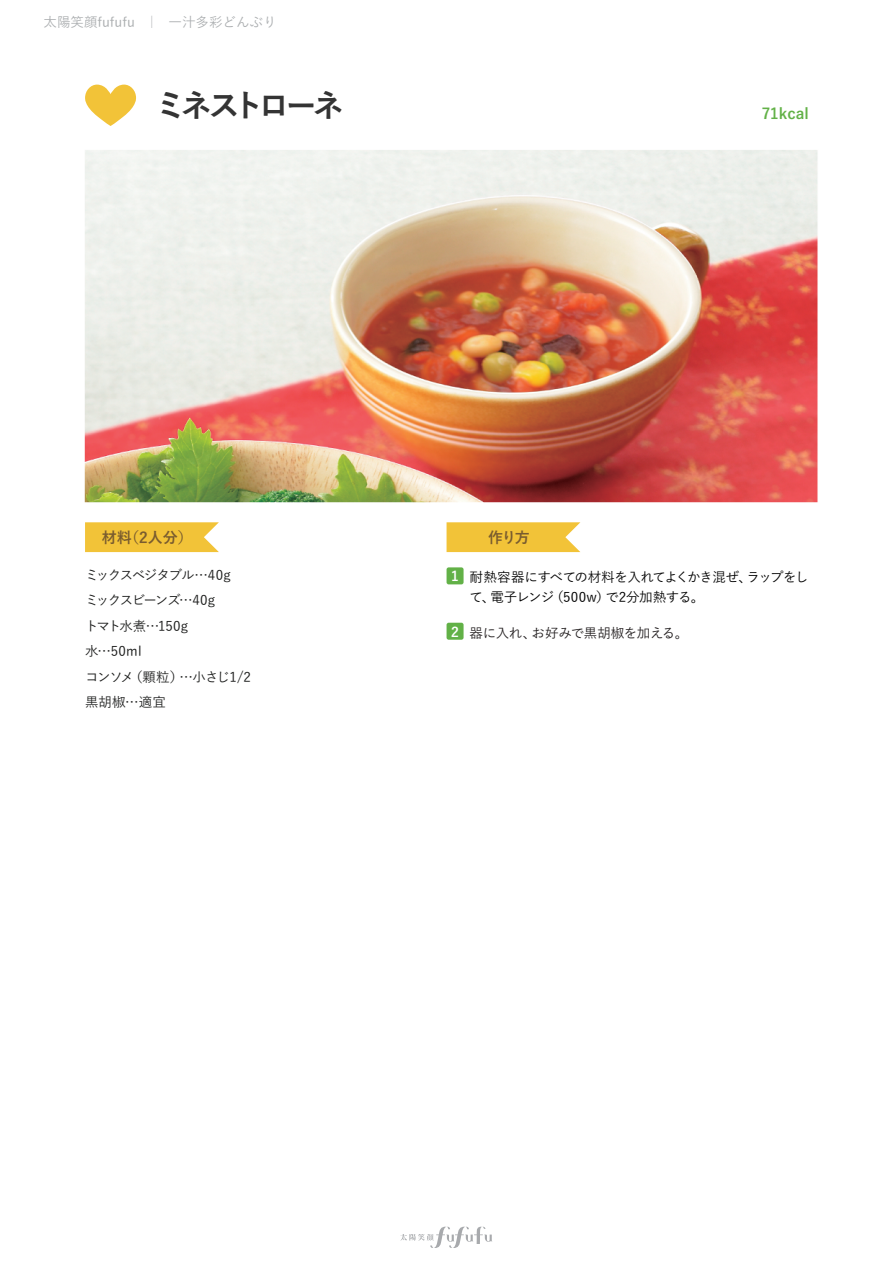
<style>
.page{position:relative;width:893px;height:1263px;background:#fff}
.page>*{position:absolute;margin:0;border:0;box-sizing:border-box;transform-origin:0 0}
.t1{font:700 31.5px "Yu Go";letter-spacing:-.155em;color:#343434}
.t2{font:700 15px "Yu Go";color:#795c2f}
.t3{font:700 15px "Yu Go";color:#62b147}
.t4{font:500 13.5px/25.5px "Yu Go";letter-spacing:-.08em;color:#1e1f1e}
.t5{font:500 13.5px/19.5px "Yu Go";letter-spacing:-.035em;color:#030303}
.t6{font:500 13.5px "Yu Go";color:#abaeb0}
.t7{font:500 13.5px "Yu Go";letter-spacing:-.03em;color:#231f20}
.t8{font:700 13.5px "Yu Go";color:#fff}
.s1{font-weight:700;color:#fff}
</style>
<div class="page">
<img style="left:84px;top:84px;width:734px;height:1164px">
<p class="t6" style="left:44px;top:10px;width:235px">太陽笑顔fufufu　｜　一汁多彩どんぶり</p>
<h1 class="t1" style="left:155px;top:87px;width:191px">ミネストローネ</h1>
<p class="t3" style="left:762px;top:105px;width:49px">71kcal</p>
<p class="t2" style="left:102px;top:529px;width:93px">材料（2人分）</p>
<p class="t4" style="left:85px;top:560px;width:167px">ミックスベジタブル…40g<br>ミックスビーンズ…40g<br>トマト水煮…150g<br>水…50ml<br>コンソメ（顆粒）…小さじ1/2黒胡椒…適宜</p>
<p class="t8" style="left:451px;top:569px;width:9px">1</p>
<p class="t2" style="left:488px;top:529px;width:43px">作り方</p>
<p class="t5" style="left:470px;top:566px;width:341px">耐熱容器にすべての材料を入れてよくかき混ぜ、ラップをして、電子レンジ（500w）で2分加熱する。</p>
<p class="t7" style="left:451px;top:620px;width:239px"><span class="s1">2</span> 器に入れ、お好みで黒胡椒を加える。</p>
</div>
